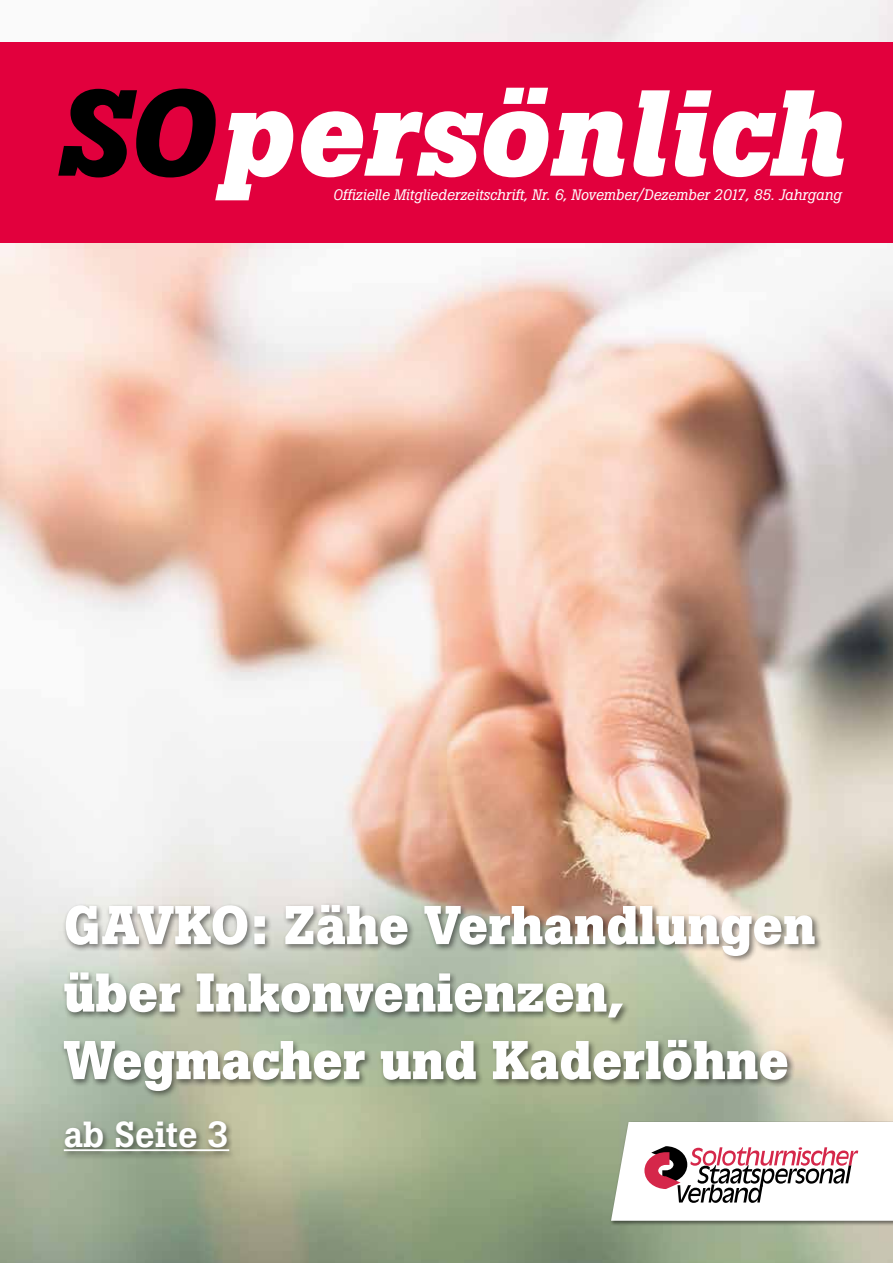
<style>
.page{position:relative;width:893px;height:1263px;background:#fff}
.page>*{position:absolute;margin:0;border:0;box-sizing:border-box;transform-origin:0 0}
.t1{font:italic 700 120.75px "Boton";letter-spacing:.005em;color:#fff}
.t2{font:700 54px/67.5px "Boton";color:#fff}
.t3{font:500 36px "Boton";color:#fff}
.t4{font:italic 15px "Boton";color:#fff}
.s1{color:#000}
</style>
<div class="page">
<img style="left:0;top:0;width:893px;height:1263px">
<div style="left:609px;top:1121px;width:284px;height:105px;background:#000;opacity:.5"></div>
<svg style="left:611px;top:1122px;width:282px;height:99px"></svg>
<div style="left:61px;top:903px;width:762px;height:257px;background:#000;opacity:.5"></div>
<hr style="left:64px;top:1149px;width:165px;height:2px;background:#fff">
<div style="left:0;top:43px;width:893px;height:200px;background:#e2003d"></div>
<h1 class="t1" style="left:57px;top:62px;width:787px"><span class="s1">SO</span>persönlich</h1>
<p class="t4" style="left:333px;top:186px;width:510px">Offizielle Mitgliederzeitschrift, Nr. 6, November/Dezember 2017, 85. Jahrgang</p>
<h2 class="t2" style="left:64px;top:892px;width:753px">GAVKO: Zähe Verhandlungen über Inkonvenienzen,<br>Wegmacher und Kaderlöhne</h2>
<h3 class="t3" style="left:64px;top:1113px;width:167px">ab Seite 3</h3>
</div>
